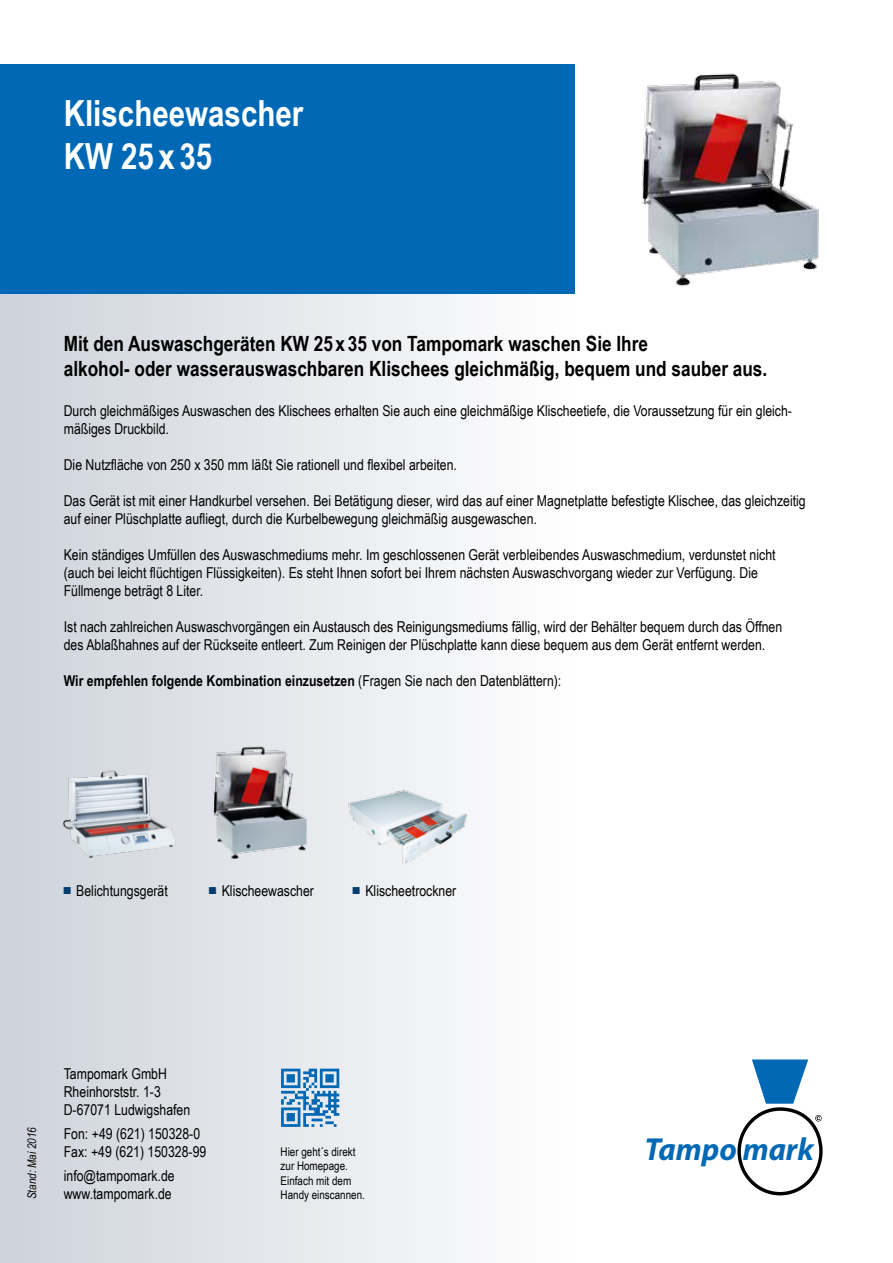
<style>
.page{position:relative;width:893px;height:1263px;background:#fff}
.page>*{position:absolute;margin:0;border:0;box-sizing:border-box;transform-origin:0 0}
.t1{font:700 36px/43.2px "Arial Narrow";color:#fff}
.t2{font:italic 700 31.95px "Myriad Pro";color:#0068b4}
.t3{font:700 21px/25.2px "Arial Narrow";color:#000}
.t4{font:15px/18px "Arial Narrow";color:#000}
.t5{font:700 15px "Arial Narrow";color:#000}
.t6{font:12px/14.4px "Arial Narrow";color:#000}
.t7{font:italic 12px "Arial Narrow";color:#000}
.s1{font-weight:400}
.s2{color:#003e6f}
</style>
<div class="page">
<div style="left:0;top:240px;width:574px;height:1023px;background:linear-gradient(to right,#cdd2db,#fefefe)"></div>
<img style="left:642px;top:73px;width:177px;height:214px">
<svg style="left:281px;top:1069px;width:58px;height:58px;background:#72a8d0"></svg>
<svg style="left:815px;top:1115px;width:7px;height:6px"></svg>
<svg style="left:752px;top:1059px;width:56px;height:45px"></svg>
<div style="left:737px;top:1107px;width:86px;height:88px;border:3px solid #000;border-radius:50%"></div>
<div style="left:0;top:64px;width:574px;height:229px;background:#0068b4"></div>
<img style="left:204px;top:734px;width:115px;height:136px">
<img style="left:55px;top:761px;width:124px;height:109px">
<img style="left:342px;top:786px;width:127px;height:81px">
<h1 class="t1" style="left:64px;top:90px;width:241px">Klischeewascher<br>KW 25 x 35</h1>
<h3 class="t3" style="left:64px;top:330px;width:705px">Mit den Auswaschgeräten KW 25 x 35 von Tampomark waschen Sie Ihre<br>alkohol- oder wasserauswaschbaren Klischees gleichmäßig, bequem und sauber aus.</h3>
<p class="t4" style="left:64px;top:401px;width:730px">Durch gleichmäßiges Auswaschen des Klischees erhalten Sie auch eine gleichmäßige Klischeetiefe, die Voraussetzung für ein gleich&shy;mäßiges Druckbild.</p>
<p class="t4" style="left:64px;top:455px;width:395px">Die Nutzfläche von 250 x 350 mm läßt Sie rationell und flexibel arbeiten.</p>
<p class="t4" style="left:64px;top:491px;width:743px">Das Gerät ist mit einer Handkurbel versehen. Bei Betätigung dieser, wird das auf einer Magnetplatte befestigte Klischee, das gleichzeitig auf einer Plüschplatte aufliegt, durch die Kurbelbewegung gleichmäßig ausgewaschen.</p>
<p class="t4" style="left:64px;top:545px;width:713px">Kein ständiges Umfüllen des Auswaschmediums mehr. Im geschlossenen Gerät verbleibendes Auswaschmedium, verdunstet nicht (auch bei leicht flüchtigen Flüssigkeiten). Es steht Ihnen sofort bei Ihrem nächsten Auswaschvorgang wieder zur Verfügung. Die<br>Füllmenge beträgt 8 Liter.</p>
<p class="t4" style="left:64px;top:617px;width:720px">Ist nach zahlreichen Auswaschvorgängen ein Austausch des Reinigungsmediums fällig, wird der Behälter bequem durch das Öffnen des Ablaßhahnes auf der Rückseite entleert. Zum Reinigen der Plüschplatte kann diese bequem aus dem Gerät entfernt werden.</p>
<p class="t5" style="left:64px;top:669px;width:499px">Wir empfehlen folgende Kombination einzusetzen <span class="s1">(Fragen Sie nach den Datenblättern):</span></p>
<p class="t4" style="left:64px;top:881px;width:106px"><span class="s2">■</span> Belichtungsgerät</p>
<p class="t4" style="left:209px;top:881px;width:106px"><span class="s2">■</span> Klischeewascher</p>
<p class="t4" style="left:353px;top:881px;width:105px"><span class="s2">■</span> Klischeetrockner</p>
<p class="t7" style="left:24px;top:1199px;width:73px;rotate:-90deg">Stand: Mai 2016</p>
<p class="t4" style="left:64px;top:1064px;width:128px">Tampomark GmbH<br>Rheinhorststr. 1-3<br>D-67071 Ludwigshafen</p>
<p class="t4" style="left:64px;top:1124px;width:144px">Fon: +49 (621) 150328-0<br>Fax: +49 (621) 150328-99</p>
<p class="t4" style="left:64px;top:1166px;width:112px">info@tampomark.de www.tampomark.de</p>
<p class="t6" style="left:281px;top:1144px;width:76px">Hier geht´s direkt zur Homepage.<br>Einfach mit dem</p>
<p class="t6" style="left:281px;top:1187px;width:86px">Handy einscannen.</p>
<h2 class="t2" style="left:644px;top:1128px;width:171px">Tampo mark</h2>
</div>
